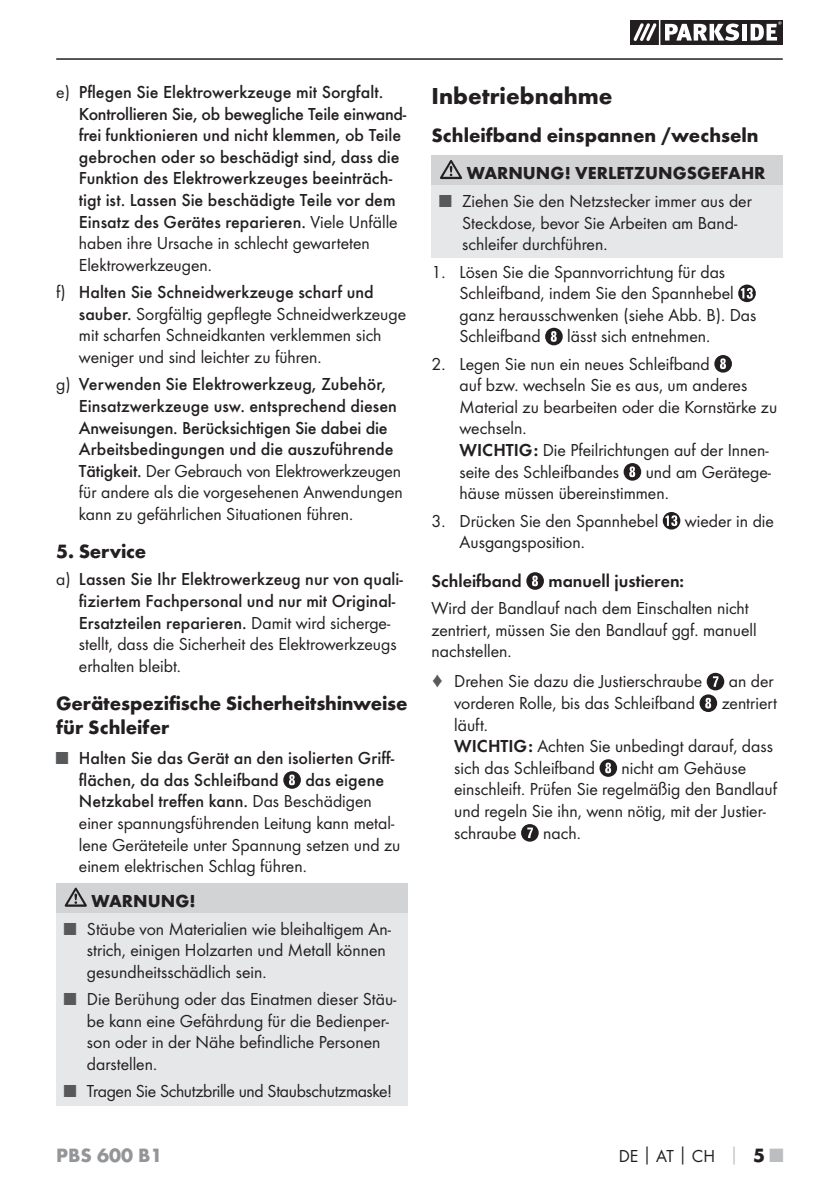
<style>
.page{position:relative;width:839px;height:1190px;background:#fff}
.page>*{position:absolute;margin:0;border:0;box-sizing:border-box;transform-origin:0 0}
.t1{font:700 24px "Futura";color:#231f20}
.t2{font:700 20px/24px "Futura";color:#231f20}
.t3{font:700 20px "Futura";color:#939598}
.t4{font:18px/21.6px "Futura Boo";color:#231f20}
.t5{font:500 18px/21.6px "Futura";color:#231f20}
.t6{font:18px "Futura Boo";letter-spacing:-.02em;color:#231f20}
.t7{font:700 18px "Futura";color:#231f20}
.t8{font:18px "Futura Dem";color:#231f20}
.s1{font-family:"Futura Boo";font-weight:400}
.s2{font-family:"Futura";font-weight:500}
.s3{font-family:"Futura Boo";font-weight:400;color:#58595b}
.s4{color:#58595b}
.s5{font-family:"Futura Dem"}
.s6{font-family:"Futura";font-weight:700}
.s7{font-family:"Futura";font-weight:700;color:#bbbdc0}
.s8{font-family:"Futura";font-weight:700;font-size:20px}
.s9{font-family:"Futura";font-weight:700;font-size:20px;color:#bbbdc0}
</style>
<div class="page">
<hr style="left:56px;top:58px;width:726px;height:2px;background:#231f20">
<svg style="left:630px;top:20px;width:152px;height:25px"></svg>
<hr style="left:658px;top:20px;width:2px;height:25px;background:#fff">
<svg style="left:283px;top:771px;width:18px;height:17px"></svg>
<div style="left:56px;top:883px;width:351px;height:30px;background:#d1d3d4"></div>
<div style="left:56px;top:913px;width:351px;height:192px;background:#e6e7e8"></div>
<svg style="left:65px;top:887px;width:22px;height:19px"></svg>
<div style="left:431px;top:155px;width:351px;height:30px;background:#d1d3d4"></div>
<div style="left:431px;top:185px;width:351px;height:73px;background:#e6e7e8"></div>
<svg style="left:440px;top:160px;width:22px;height:19px"></svg>
<svg style="left:738px;top:284px;width:17px;height:18px"></svg>
<svg style="left:545px;top:328px;width:17px;height:17px"></svg>
<svg style="left:714px;top:355px;width:17px;height:17px"></svg>
<svg style="left:623px;top:463px;width:17px;height:17px"></svg>
<svg style="left:662px;top:512px;width:18px;height:17px"></svg>
<svg style="left:526px;top:572px;width:17px;height:18px"></svg>
<svg style="left:699px;top:673px;width:24px;height:39px"></svg>
<svg style="left:599px;top:759px;width:17px;height:18px"></svg>
<svg style="left:521px;top:824px;width:17px;height:17px"></svg>
<p class="t5" style="left:79px;top:82px;width:329px;text-indent:-23px"><span class="s1">e)</span> Pflegen Sie Elektrowerkzeuge mit Sorgfalt.<br>Kontrollieren Sie, ob bewegliche Teile einwand&shy;frei funktionieren und nicht klemmen, ob Teile gebrochen oder so beschädigt sind, dass die Funktion des Elektrowerkzeuges beeinträch&shy;tigt ist. Lassen Sie beschädigte Teile vor dem Einsatz des Gerätes reparieren. <span class="s1">Viele Unfälle</span></p>
<p class="t4" style="left:79px;top:233px;width:292px">haben ihre Ursache in schlecht gewarteten<br>Elektrowerkzeugen.</p>
<p class="t5" style="left:56px;top:282px;width:319px"><span class="s1">f)</span> Halten Sie Schneidwerkzeuge scharf und</p>
<p class="t4" style="left:79px;top:304px;width:328px"><span class="s2">sauber.</span> Sorgfältig gepflegte Schneidwerkzeuge mit scharfen Schneidkanten verklemmen sich weniger und sind leichter zu führen.</p>
<p class="t5" style="left:79px;top:374px;width:319px;text-indent:-23px"><span class="s1">g)</span> Verwenden Sie Elektrowerkzeug, Zubehör, Einsatzwerkzeuge usw. entsprechend diesen Anweisungen. Berücksichtigen Sie dabei die Arbeitsbedingungen und die auszuführende</p>
<p class="t4" style="left:79px;top:461px;width:325px;text-align:justify"><span class="s2">Tätigkeit.</span> Der Gebrauch von Elektrowerkzeugen für andere als die vorgesehenen Anwendungen kann zu gefährlichen Situationen führen.</p>
<p class="t2" style="left:56px;top:541px;width:91px">5. Service</p>
<p class="t5" style="left:79px;top:569px;width:325px;text-indent:-23px"><span class="s1">a)</span> Lassen Sie Ihr Elektrowerkzeug nur von quali&shy;fiziertem Fachpersonal und nur mit Original-<br>Ersatzteilen reparieren. <span class="s1">Damit wird sicherge-</span></p>
<p class="t4" style="left:79px;top:634px;width:319px">stellt, dass die Sicherheit des Elektrowerkzeugs erhalten bleibt.</p>
<p class="t2" style="left:56px;top:693px;width:352px">Gerätespezifische Sicherheitshinweise für Schleifer</p>
<p class="t5" style="left:79px;top:748px;width:316px;text-indent:-23px"><span class="s3">■</span> Halten Sie das Gerät an den isolierten Griff&shy;flächen, da das Schleifband</p>
<p class="t5" style="left:79px;top:770px;width:306px;text-indent:226px">das eigene<br>Netzkabel treffen kann. <span class="s1">Das Beschädigen</span></p>
<p class="t4" style="left:79px;top:813px;width:323px">einer spannungsführenden Leitung kann metal&shy;lene Geräteteile unter Spannung setzen und zu einem elektrischen Schlag führen.</p>
<p class="t7" style="left:91px;top:893px;width:105px">WARNUNG!</p>
<p class="t4" style="left:87px;top:918px;width:305px;text-indent:-23px"><span class="s4">■</span> Stäube von Materialien wie bleihaltigem An&shy;strich, einigen Holzarten und Metall können gesundheitsschädlich sein.</p>
<p class="t4" style="left:87px;top:989px;width:311px;text-indent:-23px"><span class="s4">■</span> Die Berühung oder das Einatmen dieser Stäu&shy;be kann eine Gefährdung für die Bedienper&shy;son oder in der Nähe befindliche Personen darstellen.</p>
<p class="t6" style="left:64px;top:1083px;width:329px"><span class="s4">■</span> Tragen Sie Schutzbrille und Staubschutzmaske!</p>
<h1 class="t1" style="left:431px;top:86px;width:182px">Inbetriebnahme</h1>
<p class="t2" style="left:431px;top:125px;width:328px">Schleifband einspannen /wechseln</p>
<p class="t7" style="left:466px;top:166px;width:300px">WARNUNG! VERLETZUNGSGEFAHR</p>
<p class="t4" style="left:462px;top:191px;width:291px;text-indent:-23px"><span class="s4">■</span> Ziehen Sie den Netzstecker immer aus der<br>Steckdose, bevor Sie Arbeiten am Band&shy;schleifer durchführen.</p>
<p class="t4" style="left:459px;top:262px;width:298px;text-indent:-28px">1. Lösen Sie die Spannvorrichtung für das Schleifband, indem Sie den Spannhebel ganz herausschwenken (siehe Abb. B). Das Schleifband</p>
<p class="t4" style="left:567px;top:326px;width:144px">lässt sich entnehmen.</p>
<p class="t4" style="left:459px;top:354px;width:319px;text-indent:-28px">2. Legen Sie nun ein neues Schleifband<br>auf bzw. wechseln Sie es aus, um anderes Material zu bearbeiten oder die Kornstärke zu wechseln.<br><span class="s5">WICHTIG:</span> Die Pfeilrichtungen auf der Innen&shy;seite des Schleifbandes</p>
<p class="t4" style="left:459px;top:462px;width:313px;text-indent:186px">und am Gerätege&shy;häuse müssen übereinstimmen.</p>
<p class="t4" style="left:431px;top:511px;width:228px">3. Drücken Sie den Spannhebel</p>
<p class="t4" style="left:684px;top:511px;width:90px">wieder in die</p>
<p class="t4" style="left:459px;top:532px;width:127px">Ausgangsposition.</p>
<p class="t8" style="left:431px;top:573px;width:92px">Schleifband</p>
<p class="t8" style="left:548px;top:573px;width:137px">manuell justieren:</p>
<p class="t4" style="left:431px;top:598px;width:326px">Wird der Bandlauf nach dem Einschalten nicht zentriert, müssen Sie den Bandlauf ggf. manuell nachstellen.</p>
<p class="t4" style="left:431px;top:671px;width:272px"><span class="s4">♦</span> Drehen Sie dazu die Justierschraube</p>
<p class="t4" style="left:728px;top:671px;width:46px">an der</p>
<p class="t4" style="left:454px;top:693px;width:242px">vorderen Rolle, bis das Schleifband</p>
<p class="t4" style="left:721px;top:693px;width:57px">zentriert</p>
<p class="t4" style="left:454px;top:714px;width:320px">läuft.<br><span class="s5">WICHTIG:</span> Achten Sie unbedingt darauf, dass sich das Schleifband</p>
<p class="t4" style="left:454px;top:758px;width:324px;text-indent:167px">nicht am Gehäuse einschleift. Prüfen Sie regelmäßig den Bandlauf und regeln Sie ihn, wenn nötig, mit der Justier&shy;schraube</p>
<p class="t4" style="left:543px;top:822px;width:39px">nach.</p>
<p class="t3" style="left:56px;top:1147px;width:108px">PBS 600 B1</p>
<p class="t4" style="left:618px;top:1146px;width:166px">DE<span class="s6">│</span>AT<span class="s6">│</span>CH <span class="s7">│</span> <span class="s8">5</span> <span class="s9">■</span></p>
</div>
